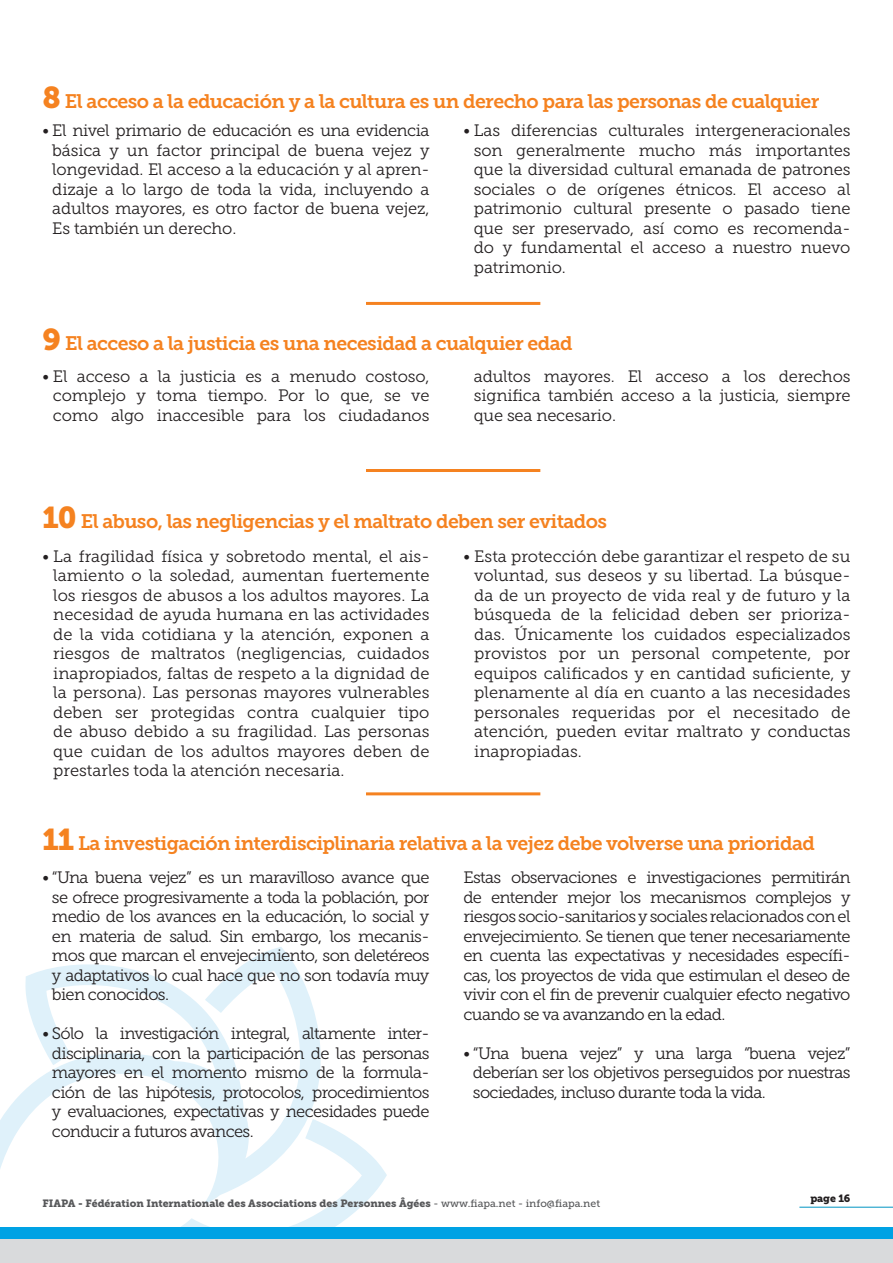
<style>
.page{position:relative;width:893px;height:1263px;background:#fff}
.page>*{position:absolute;margin:0;border:0;box-sizing:border-box;transform-origin:0 0}
.t1{font:19.5px "Museo Slab 700";letter-spacing:-.03em;color:#f58220}
.t2{font:16.5px/19.5px "Museo Slab 300";letter-spacing:-.015em;color:#231f20;text-align:justify}
.t3{font:10.5px "Museo Slab 900";color:#57585a}
.t4{font:10.5px "Museo Slab 900";letter-spacing:-.01em;color:#231f20}
.s1{font-family:"Museo Slab 900";font-size:30px}
.s2{font-family:"Museo Slab 500"}
</style>
<div class="page">
<svg style="left:181px;top:1123px;width:206px;height:104px"></svg>
<svg style="left:0;top:947px;width:322px;height:270px"></svg>
<hr style="left:799px;top:1207px;width:94px;height:1px;background:#0094c3">
<div style="left:0;top:1227px;width:893px;height:12px;background:#00a2e4"></div>
<div style="left:0;top:1239px;width:893px;height:24px;background:#d9dadc"></div>
<hr style="left:366px;top:792px;width:174px;height:3px;background:#f58220">
<hr style="left:366px;top:469px;width:174px;height:3px;background:#f58220">
<hr style="left:366px;top:302px;width:174px;height:3px;background:#f58220">
<p class="t1" style="left:43px;top:90px;width:779px"><span class="s1">8</span> El acceso a la educación y a la cultura es un derecho para las personas de cualquier</p>
<p class="t2" style="left:52px;top:121px;width:379px;text-indent:-10px">• El nivel primario de educación es una evidencia básica y un factor principal de buena vejez y longevidad. El acceso a la educación y al apren&shy;dizaje a lo largo de toda la vida, incluyendo a adultos mayores, es otro factor de buena vejez, Es también un derecho.</p>
<p class="t2" style="left:474px;top:121px;width:378px;text-indent:-10px">• Las diferencias culturales intergeneracionales son generalmente mucho más importantes que la diversidad cultural emanada de patrones sociales o de orígenes étnicos. El acceso al patrimonio cultural presente o pasado tiene que ser preservado, así como es recomenda&shy;do y fundamental el acceso a nuestro nuevo patrimonio.</p>
<p class="t1" style="left:43px;top:332px;width:532px"><span class="s1">9</span> El acceso a la justicia es una necesidad a cualquier edad</p>
<p class="t2" style="left:53px;top:366px;width:378px;text-indent:-10px">• El acceso a la justicia es a menudo costoso, complejo y toma tiempo. Por lo que, se ve como algo inaccesible para los ciudadanos</p>
<p class="t2" style="left:474px;top:366px;width:378px">adultos mayores. El acceso a los derechos significa también acceso a la justicia, siempre que sea necesario.</p>
<p class="t1" style="left:43px;top:510px;width:566px"><span class="s1">10</span> El abuso, las negligencias y el maltrato deben ser evitados</p>
<p class="t2" style="left:53px;top:546px;width:378px;text-indent:-11px">• La fragilidad física y sobretodo mental, el ais&shy;lamiento o la soledad, aumentan fuertemente los riesgos de abusos a los adultos mayores. La necesidad de ayuda humana en las actividades de la vida cotidiana y la atención, exponen a riesgos de maltratos (negligencias, cuidados inapropiados, faltas de respeto a la dignidad de la persona). Las personas mayores vulnerables deben ser protegidas contra cualquier tipo de abuso debido a su fragilidad. Las personas que cuidan de los adultos mayores deben de prestarles toda la atención necesaria.</p>
<p class="t2" style="left:474px;top:546px;width:378px;text-indent:-11px">• Esta protección debe garantizar el respeto de su voluntad, sus deseos y su libertad. La búsque&shy;da de un proyecto de vida real y de futuro y la búsqueda de la felicidad deben ser prioriza&shy;das. Únicamente los cuidados especializados provistos por un personal competente, por equipos calificados y en cantidad suficiente, y plenamente al día en cuanto a las necesidades personales requeridas por el necesitado de atención, pueden evitar maltrato y conductas inapropiadas.</p>
<p class="t1" style="left:43px;top:832px;width:774px"><span class="s1">11</span> La investigación interdisciplinaria relativa a la vejez debe volverse una prioridad</p>
<p class="t2" style="left:52px;top:868px;width:379px;text-indent:-9px">• “Una buena vejez” es un maravilloso avance que se ofrece progresivamente a toda la población, por medio de los avances en la educación, lo social y en materia de salud. Sin embargo, los mecanis&shy;mos que marcan el envejecimiento, son deletéreos y adaptativos lo cual hace que no son todavía muy bien conocidos.</p>
<p class="t2" style="left:52px;top:1024px;width:379px;text-indent:-9px">• Sólo la investigación integral, altamente inter&shy;disciplinaria, con la participación de las personas mayores en el momento mismo de la formula&shy;ción de las hipótesis, protocolos, procedimientos y evaluaciones, expectativas y necesidades puede conducir a futuros avances.</p>
<p class="t2" style="left:463px;top:868px;width:388px">Estas observaciones e investigaciones permitirán de entender mejor los mecanismos complejos y riesgos socio-sanitarios y sociales relacionados con el envejecimiento. Se tienen que tener necesariamente en cuenta las expectativas y necesidades específi&shy;cas, los proyectos de vida que estimulan el deseo de vivir con el fin de prevenir cualquier efecto negativo cuando se va avanzando en la edad.</p>
<p class="t2" style="left:473px;top:1043px;width:379px;text-indent:-9px">• “Una buena vejez” y una larga “buena vejez” deberían ser los objetivos perseguidos por nuestras sociedades, incluso durante toda la vida.</p>
<p class="t3" style="left:43px;top:1197px;width:559px">FIAPA - Fédération Internationale des Associations des Personnes Âgées <span class="s2">- www.fiapa.net - info@fiapa.net</span></p>
<p class="t4" style="left:810px;top:1192px;width:42px">page 16</p>
</div>
